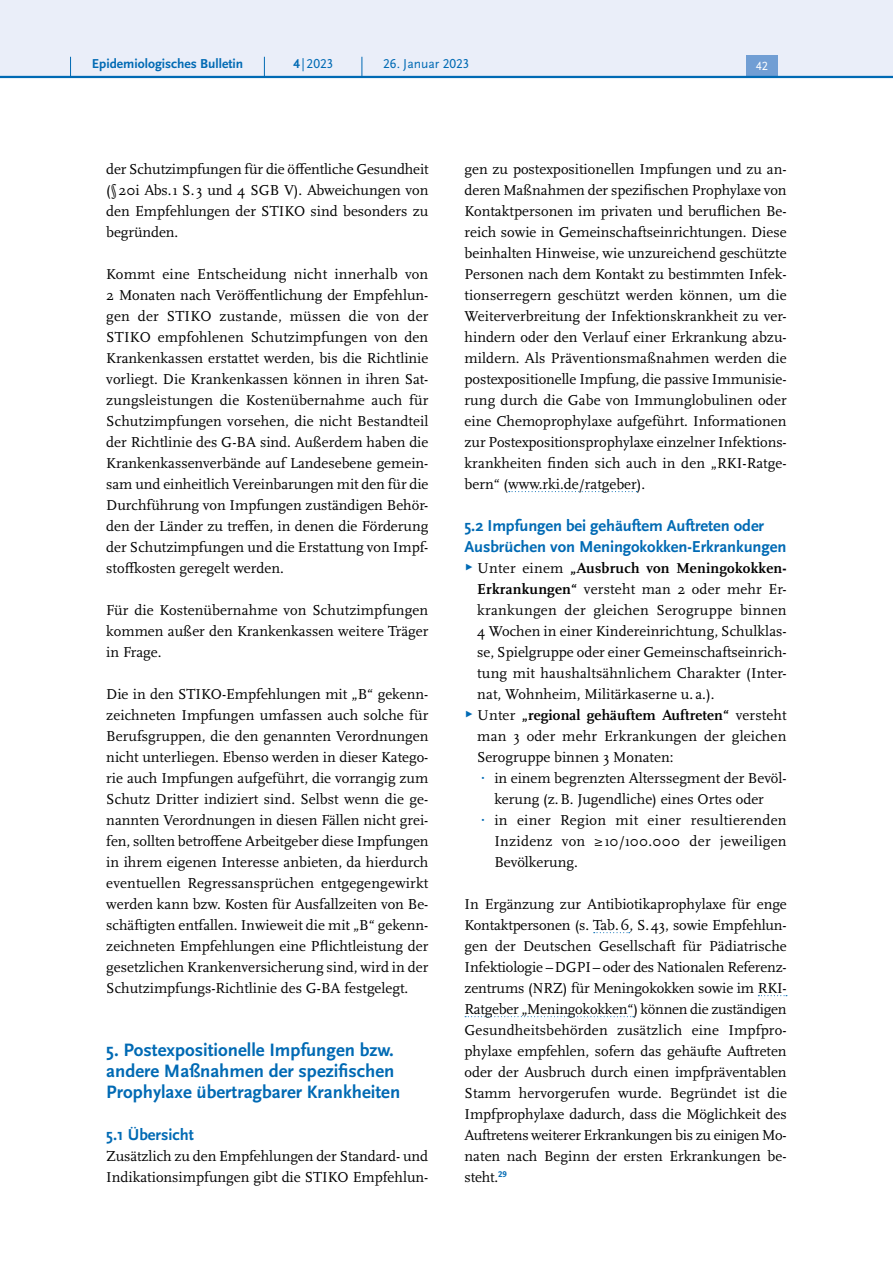
<style>
.page{position:relative;width:893px;height:1263px;background:#fff}
.page>*{position:absolute;margin:0;border:0;box-sizing:border-box;transform-origin:0 0}
.t1{font:700 18.75px/21px "Scala Sans Pro";color:#006ab4}
.t2{font:700 16.5px/21px "Scala Sans Pro";letter-spacing:-.005em;color:#006ab4}
.P_-_Fließtext{font:15px/21px "Scala Pro";color:#000;text-align:justify}
.Li_-_AFZ_Pfeil_2__Le{font:15px/21px "Scala Pro";color:#000}
.t3{font:700 13.5px "Scala Sans Pro";color:#006ab4}
.t4{font:13.5px "Scala Sans Pro";color:#006ab4}
.t5{font:12.45px "Scala Sans Pro";color:#fff}
.s1{font-weight:700}
.s2{font-family:"Scala Sans Pro";font-size:9px;color:#006ab4}
.s3{font-size:9px;color:#006ab4}
</style>
<div class="page">
<svg style="left:509px;top:491px;width:128px;height:1px"></svg>
<svg style="left:594px;top:932px;width:36px;height:1px"></svg>
<svg style="left:758px;top:995px;width:29px;height:1px"></svg>
<svg style="left:465px;top:1016px;width:169px;height:1px"></svg>
<div style="left:0;top:0;width:893px;height:77px;background:#eaeef9"></div>
<div style="left:746px;top:55px;width:32px;height:21px;background:#719ed4"></div>
<hr style="left:0;top:76px;width:893px;height:2px;background:#006ab4">
<svg style="left:70px;top:57px;width:1px;height:19px"></svg>
<svg style="left:264px;top:57px;width:1px;height:19px"></svg>
<svg style="left:362px;top:57px;width:1px;height:19px"></svg>
<p class="t3" style="left:92px;top:55px;width:153px">Epidemiologisches Bulletin</p>
<p class="t4" style="left:294px;top:55px;width:41px"><span class="s1">4</span> | 2023</p>
<p class="t4" style="left:383px;top:55px;width:88px">26. Januar 2023</p>
<p class="t5" style="left:756px;top:59px;width:13px">42</p>
<p class="P_-_Fließtext" style="left:106px;top:158px;width:324px">der Schutzimpfungen für die öffentliche Gesundheit (§20i Abs.1 S. 3 und 4 SGB V). Abweichungen von den Empfehlungen der STIKO sind besonders zu begründen.</p>
<p class="P_-_Fließtext" style="left:106px;top:263px;width:324px">Kommt eine Entscheidung nicht innerhalb von 2 Monaten nach Veröffentlichung der Empfehlun&shy;gen der STIKO zustande, müssen die von der STIKO empfohlenen Schutzimpfungen von den Krankenkassen erstattet werden, bis die Richtlinie vorliegt. Die Krankenkassen können in ihren Sat&shy;zungsleistungen die Kostenübernahme auch für Schutzimpfungen vorsehen, die nicht Bestandteil der Richtlinie des G-BA sind. Außerdem haben die Krankenkassenverbände auf Landesebene gemein&shy;sam und einheitlich Vereinbarungen mit den für die Durchführung von Impfungen zuständigen Behör&shy;den der Länder zu treffen, in denen die Förderung der Schutzimpfungen und die Erstattung von Impf&shy;stoffkosten geregelt werden.</p>
<p class="P_-_Fließtext" style="left:106px;top:599px;width:324px">Für die Kostenübernahme von Schutzimpfungen kommen außer den Krankenkassen weitere Träger in Frage.</p>
<p class="P_-_Fließtext" style="left:106px;top:683px;width:324px">Die in den STIKO-Empfehlungen mit „B“ gekenn&shy;zeichneten Impfungen umfassen auch solche für Berufsgruppen, die den genannten Verordnungen nicht unterliegen. Ebenso werden in dieser Katego&shy;rie auch Impfungen aufgeführt, die vorrangig zum Schutz Dritter indiziert sind. Selbst wenn die ge&shy;nannten Verordnungen in diesen Fällen nicht grei&shy;fen, sollten betroffene Arbeitgeber diese Impfungen in ihrem eigenen Interesse anbieten, da hierdurch eventuellen Regressansprüchen entgegengewirkt werden kann bzw. Kosten für Ausfallzeiten von Be&shy;schäftigten entfallen. Inwieweit die mit „B“ gekenn&shy;zeichneten Empfehlungen eine Pflichtleistung der gesetzlichen Krankenversicherung sind, wird in der Schutzimpfungs-Richtlinie des G-BA festgelegt.</p>
<h3 class="t1" style="left:106px;top:1039px;width:295px">5. Postexpositionelle Impfungen bzw. andere Maßnahmen der spezifischen<br>Prophylaxe übertragbarer Krankheiten</h3>
<h4 class="t2" style="left:106px;top:1124px;width:89px">5.1 Übersicht</h4>
<p class="P_-_Fließtext" style="left:106px;top:1145px;width:324px">Zusätzlich zu den Empfehlungen der Standard- und<br>Indikationsimpfungen gibt die STIKO Empfehlun-</p>
<p class="P_-_Fließtext" style="left:465px;top:158px;width:324px">gen zu postexpositionellen Impfungen und zu an&shy;deren Maßnahmen der spezifischen Prophylaxe von Kontaktpersonen im privaten und beruflichen Be&shy;reich sowie in Gemeinschaftseinrichtungen. Diese beinhalten Hinweise, wie unzureichend geschützte Personen nach dem Kontakt zu bestimmten Infek&shy;tionserregern geschützt werden können, um die Weiterverbreitung der Infektionskrankheit zu ver&shy;hindern oder den Verlauf einer Erkrankung abzu&shy;mildern. Als Präventionsmaßnahmen werden die postexpositionelle Impfung, die passive Immunisie&shy;rung durch die Gabe von Immunglobulinen oder eine Chemoprophylaxe aufgeführt. Informationen zur Postexpositionsprophylaxe einzelner Infektions&shy;krankheiten finden sich auch in den „RKI-Ratge&shy;bern“ (www.rki.de/ratgeber).</p>
<h4 class="t2" style="left:465px;top:515px;width:323px">5.2 Impfungen bei gehäuftem Auftreten oder<br>Ausbrüchen von Meningokokken-Erkrankungen</h4>
<p class="P_-_Fließtext" style="left:477px;top:557px;width:311px;text-indent:-13px"><span class="s2">▶</span> Unter einem <span class="s1">„Ausbruch von Meningokokken-Erkrankungen“</span> versteht man 2 oder mehr Er&shy;krankungen der gleichen Serogruppe binnen 4 Wochen in einer Kindereinrichtung, Schulklas&shy;se, Spielgruppe oder einer Gemeinschaftseinrich&shy;tung mit haushaltsähnlichem Charakter (Inter&shy;nat, Wohnheim, Militärkaserne u. a.).</p>
<p class="P_-_Fließtext" style="left:477px;top:704px;width:311px;text-indent:-13px"><span class="s2">▶</span> Unter <span class="s1">„regional gehäuftem Auftreten“</span> versteht man 3 oder mehr Erkrankungen der gleichen Serogruppe binnen 3 Monaten:</p>
<p class="Li_-_AFZ_Pfeil_2__Le" style="left:494px;top:767px;width:294px;text-indent:-13px"><span class="s3">•</span> in einem begrenzten Alterssegment der Bevöl&shy;kerung (z.B. Jugendliche) eines Ortes oder</p>
<p class="Li_-_AFZ_Pfeil_2__Le" style="left:494px;top:809px;width:294px;text-align:justify;text-indent:-13px"><span class="s3">•</span> in einer Region mit einer resultierenden Inzidenz von ≥ 10/100.000 der jeweiligen Bevölkerung.</p>
<p class="P_-_Fließtext" style="left:465px;top:893px;width:324px">In Ergänzung zur Antibiotikaprophylaxe für enge Kontaktpersonen (s. Tab.6, S.43, sowie Empfehlun&shy;gen der Deutschen Gesellschaft für Pädiatrische Infektiologie –DGPI– oder des Nationalen Referenz&shy;zentrums (NRZ) für Meningokokken sowie im RKI-Ratgeber „Meningokokken“) können die zuständigen Gesundheitsbehörden zusätzlich eine Impfpro&shy;phylaxe empfehlen, sofern das gehäufte Auftreten oder der Ausbruch durch einen impfpräventablen Stamm hervorgerufen wurde. Begründet ist die Impfprophylaxe dadurch, dass die Möglichkeit des Auftretens weiterer Erkrankungen bis zu einigen Mo&shy;naten nach Beginn der ersten Erkrankungen be&shy;steht.<sup>29</sup></p>
</div>
